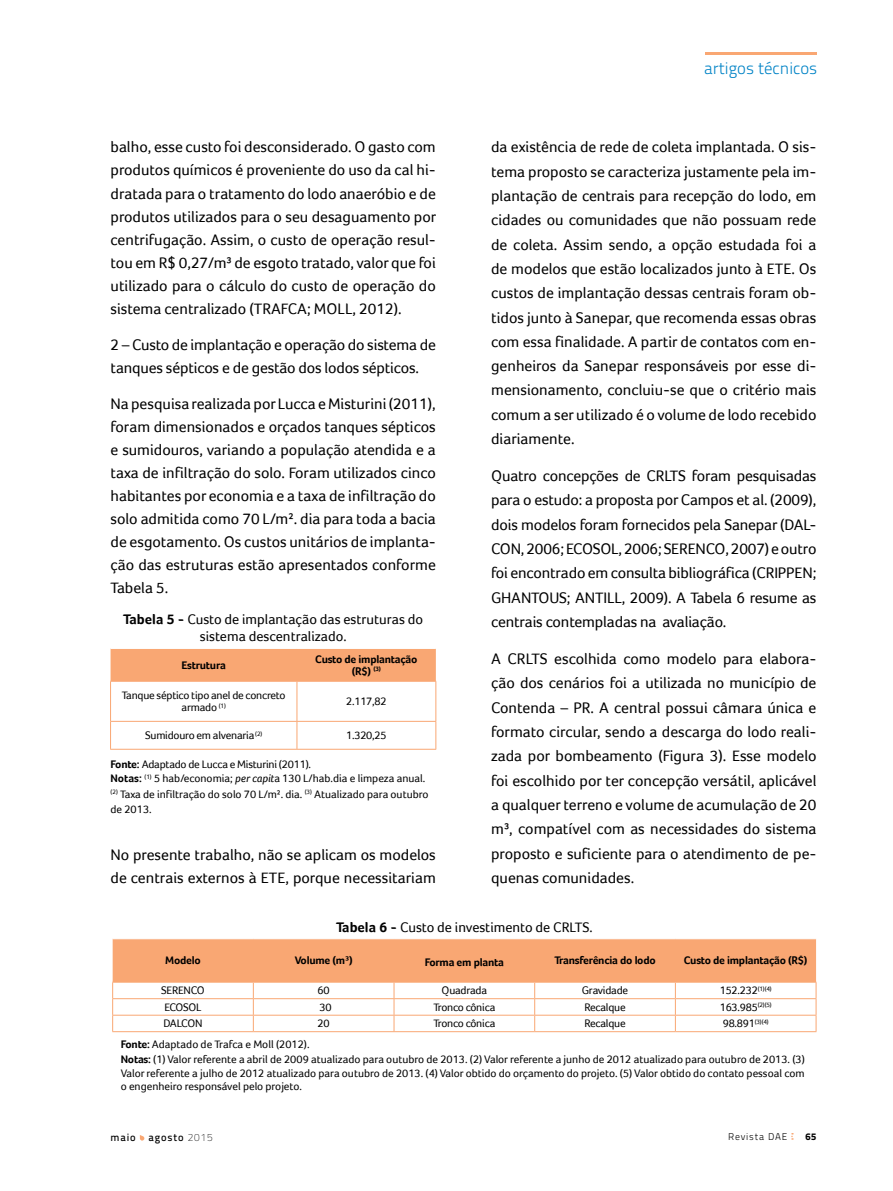
<style>
.page{position:relative;width:893px;height:1191px;background:#fff}
.page>*{position:absolute;margin:0;border:0;box-sizing:border-box;transform-origin:0 0}
.t1{font:300 16.65px "Titillium Text 22 L";color:#0083c6}
.t2{font:15.75px/24.3px "Foco";color:#000;text-align:justify}
.t3{font:14.25px/17.7px "Foco";color:#000;text-align:center}
.t4{font:11.25px/14.1px "Foco";color:#000}
.t5{font:11.25px/12px "Foco";letter-spacing:-.02em;color:#000;text-align:center}
.t6{font:700 11.25px/12px "Foco";letter-spacing:-.02em;color:#000;text-align:center}
.t7{font:500 10.5px "Titillium Text 22 L";letter-spacing:.08em;color:#000}
.t8{font:300 9.75px "Titillium Text 22 L";letter-spacing:.08em;color:#000}
.t9{font:800 9.75px "Titillium Text 22 L";color:#000}
.s1{font-weight:700}
.s2{font-style:italic}
.s3{font-weight:100}
</style>
<div class="page">
<hr style="left:110px;top:749px;width:187px;height:1px;background:#f9a773">
<svg style="left:110px;top:648px;width:326px;height:101px"></svg>
<hr style="left:297px;top:749px;width:139px;height:1px;background:#f9a773">
<hr style="left:112px;top:1031px;width:141px;height:1px;background:#f9a773">
<hr style="left:253px;top:1031px;width:141px;height:1px;background:#f9a773">
<hr style="left:394px;top:1031px;width:141px;height:1px;background:#f9a773">
<hr style="left:535px;top:1031px;width:140px;height:1px;background:#f9a773">
<svg style="left:112px;top:938px;width:705px;height:93px"></svg>
<hr style="left:675px;top:1031px;width:141px;height:1px;background:#f9a773">
<svg style="left:791px;top:1133px;width:2px;height:6px"></svg>
<hr style="left:705px;top:52px;width:111px;height:3px;background:#f9a773">
<svg style="left:140px;top:1135px;width:4px;height:5px"></svg>
<p class="t1" style="left:704px;top:56px;width:115px">artigos técnicos</p>
<p class="t2" style="left:111px;top:135px;width:327px;line-height:23.1px">balho, esse custo foi desconsiderado. O gasto com produtos químicos é proveniente do uso da cal hi&shy;dratada para o tratamento do lodo anaeróbio e de produtos utilizados para o seu desaguamento por centrifugação. Assim, o custo de operação resul&shy;tou em R$ 0,27/m³ de esgoto tratado, valor que foi utilizado para o cálculo do custo de operação do sistema centralizado (TRAFCA; MOLL, 2012).</p>
<p class="t2" style="left:111px;top:333px;width:327px;line-height:23.1px">2 – Custo de implantação e operação do sistema de tanques sépticos e de gestão dos lodos sépticos.</p>
<p class="t2" style="left:111px;top:392px;width:327px;line-height:23.1px">Na pesquisa realizada por Lucca e Misturini (2011), foram dimensionados e orçados tanques sépticos e sumidouros, variando a população atendida e a taxa de infiltração do solo. Foram utilizados cinco habitantes por economia e a taxa de infiltração do solo admitida como 70 L/m². dia para toda a bacia de esgotamento. Os custos unitários de implanta&shy;ção das estruturas estão apresentados conforme Tabela 5.</p>
<p class="t3" style="left:123px;top:610px;width:301px"><span class="s1">Tabela 5 -</span> Custo de implantação das estruturas do sistema descentralizado.</p>
<p class="t6" style="left:182px;top:659px;width:46px">Estrutura</p>
<p class="t6" style="left:315px;top:653px;width:104px">Custo de implantação (R$) <sup>(3)</sup></p>
<p class="t5" style="left:122px;top:689px;width:165px">Tanque séptico tipo anel de concreto armado <sup>(1)</sup></p>
<p class="t4" style="left:346px;top:694px;width:42px">2.117,82</p>
<p class="t5" style="left:145px;top:729px;width:119px">Sumidouro em alvenaria <sup>(2)</sup></p>
<p class="t4" style="left:346px;top:728px;width:42px">1.320,25</p>
<p class="t4" style="left:111px;top:757px;width:316px"><span class="s1">Fonte:</span> Adaptado de Lucca e Misturini (2011).<br><span class="s1">Notas:</span> <sup>(1)</sup> 5 hab/economia; <span class="s2">per capit</span>a 130 L/hab.dia e limpeza anual.</p>
<p class="t4" style="left:111px;top:786px;width:319px;line-height:15.6px"><sup>(2)</sup> Taxa de infiltração do solo 70 L/m². dia. <sup>(3)</sup> Atualizado para outubro de 2013.</p>
<p class="t2" style="left:111px;top:842px;width:327px;line-height:23.1px">No presente trabalho, não se aplicam os modelos de centrais externos à ETE, porque necessitariam</p>
<p class="t2" style="left:491px;top:135px;width:327px">da existência de rede de coleta implantada. O sis&shy;tema proposto se caracteriza justamente pela im&shy;plantação de centrais para recepção do lodo, em cidades ou comunidades que não possuam rede de coleta. Assim sendo, a opção estudada foi a de modelos que estão localizados junto à ETE. Os custos de implantação dessas centrais foram ob&shy;tidos junto à Sanepar, que recomenda essas obras com essa finalidade. A partir de contatos com en&shy;genheiros da Sanepar responsáveis por esse di&shy;mensionamento, concluiu-se que o critério mais comum a ser utilizado é o volume de lodo recebido diariamente.</p>
<p class="t2" style="left:491px;top:463px;width:327px">Quatro concepções de CRLTS foram pesquisadas para o estudo: a proposta por Campos et al. (2009), dois modelos foram fornecidos pela Sanepar (DAL-CON, 2006; ECOSOL, 2006; SERENCO, 2007) e outro foi encontrado em consulta bibliográfica (CRIPPEN; GHANTOUS; ANTILL, 2009). A Tabela 6 resume as centrais contempladas na avaliação.</p>
<p class="t2" style="left:491px;top:646px;width:327px">A CRLTS escolhida como modelo para elabora&shy;ção dos cenários foi a utilizada no município de Contenda – PR. A central possui câmara única e formato circular, sendo a descarga do lodo reali&shy;zada por bombeamento (Figura 3). Esse modelo foi escolhido por ter concepção versátil, aplicável a qualquer terreno e volume de acumulação de 20 m³, compatível com as necessidades do sistema proposto e suficiente para o atendimento de pe&shy;quenas comunidades.</p>
<p class="t3" style="left:336px;top:918px;width:258px"><span class="s1">Tabela 6 -</span> Custo de investimento de CRLTS.</p>
<p class="t6" style="left:165px;top:954px;width:37px">Modelo</p>
<p class="t6" style="left:295px;top:954px;width:59px">Volume (m³)</p>
<p class="t6" style="left:425px;top:956px;width:81px">Forma em planta</p>
<p class="t6" style="left:554px;top:954px;width:103px">Transferência do lodo</p>
<p class="t6" style="left:684px;top:954px;width:125px">Custo de implantação (R$)</p>
<p class="t5" style="left:161px;top:984px;width:45px">SERENCO</p>
<p class="t4" style="left:318px;top:983px;width:14px">60</p>
<p class="t5" style="left:442px;top:984px;width:47px">Quadrada</p>
<p class="t5" style="left:582px;top:984px;width:48px">Gravidade</p>
<p class="t4" style="left:720px;top:983px;width:53px">152.232<sup>(1)(4)</sup></p>
<p class="t4" style="left:164px;top:1000px;width:39px">ECOSOL</p>
<p class="t4" style="left:320px;top:1000px;width:14px">30</p>
<p class="t5" style="left:433px;top:1001px;width:63px">Tronco cônica</p>
<p class="t5" style="left:584px;top:1001px;width:43px">Recalque</p>
<p class="t4" style="left:720px;top:1000px;width:53px">163.985<sup>(2)(5)</sup></p>
<p class="t4" style="left:164px;top:1016px;width:40px">DALCON</p>
<p class="t4" style="left:318px;top:1016px;width:14px">20</p>
<p class="t5" style="left:433px;top:1017px;width:63px">Tronco cônica</p>
<p class="t5" style="left:584px;top:1017px;width:43px">Recalque</p>
<p class="t4" style="left:723px;top:1016px;width:48px">98.891<sup>(3)(4)</sup></p>
<p class="t4" style="left:121px;top:1036px;width:686px;line-height:15px"><span class="s1">Fonte:</span> Adaptado de Trafca e Moll (2012).<br><span class="s1">Notas:</span> (1) Valor referente a abril de 2009 atualizado para outubro de 2013. (2) Valor referente a junho de 2012 atualizado para outubro de 2013. (3)</p>
<p class="t4" style="left:121px;top:1066px;width:685px;line-height:13.5px">Valor referente a julho de 2012 atualizado para outubro de 2013. (4) Valor obtido do orçamento do projeto. (5) Valor obtido do contato pessoal com o engenheiro responsável pelo projeto.</p>
<p class="t7" style="left:111px;top:1129px;width:104px">maio agosto <span class="s3">2015</span></p>
<p class="t8" style="left:728px;top:1129px;width:61px">Revista DAE</p>
<p class="t9" style="left:805px;top:1129px;width:13px">65</p>
</div>
